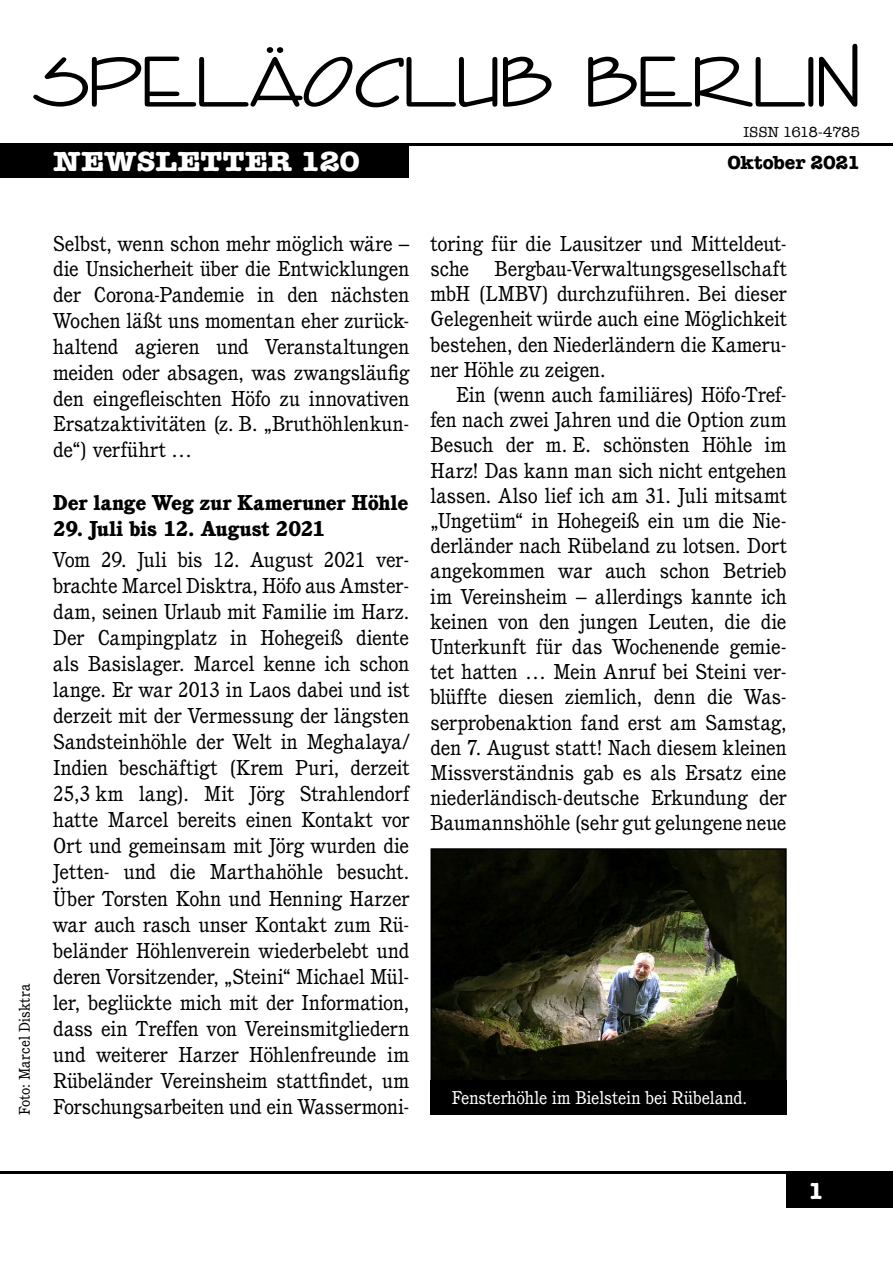
<style>
.page{position:relative;width:893px;height:1263px;background:#fff}
.page>*{position:absolute;margin:0;border:0;box-sizing:border-box;transform-origin:0 0}
.t1{font:75px "Enviro D";color:#000;scale:1.12 1}
.t2{font:700 28.5px "American Typewriter";letter-spacing:-.005em;color:#fff;scale:1.1 1}
.t3{font:700 24px "American Typewriter";color:#fff}
.Body_1st_paragraph{font:21px/26.1px "Cushing";letter-spacing:-.005em;color:#000;text-align:justify}
.Body{font:21px/25.2px "Cushing";letter-spacing:-.005em;color:#000;text-align:justify}
.Headline{font:800 21px "Cushing";letter-spacing:.005em;color:#000}
.t4{font:700 19.5px "American Typewriter";letter-spacing:-.01em;color:#000}
.Bildtitel{font:18px "Cushing";letter-spacing:-.005em;color:#fff}
.Bildautor{font:15px "Cushing";letter-spacing:.005em;color:#000}
.t5{font:15px "American Typewriter";letter-spacing:-.03em;color:#000}
</style>
<div class="page">
<hr style="left:0;top:144px;width:893px;height:2px;background:#000">
<div style="left:787px;top:1174px;width:106px;height:34px;background:#000"></div>
<div style="left:0;top:144px;width:408px;height:34px;background:#000"></div>
<hr style="left:0;top:1171px;width:893px;height:3px;background:#000">
<img style="left:434px;top:851px;width:350px;height:229px">
<div style="left:431px;top:848px;width:356px;height:251px;border:2px solid #000"></div>
<div style="left:431px;top:1080px;width:356px;height:34px;background:#000"></div>
<h1 class="t1" style="left:33px;top:41px;width:740px">SPELÄOCLUB BERLIN</h1>
<p class="t5" style="left:743px;top:121px;width:118px">ISSN 1618-4785</p>
<h2 class="t2" style="left:53px;top:136px;width:281px">NEWSLETTER 120</h2>
<p class="t4" style="left:727px;top:145px;width:134px">Oktober 2021</p>
<p class="Bildautor" style="left:16px;top:1115px;width:133px;rotate:-90deg">Foto: Marcel Disktra</p>
<p class="Body_1st_paragraph" style="left:53px;top:230px;width:358px">Selbst, wenn schon mehr möglich wäre – die Unsicherheit über die Entwicklungen der Corona-Pandemie in den nächsten Wochen läßt uns momentan eher zurück&shy;haltend agieren und Veranstaltungen meiden oder absagen, was zwangsläufig den eingefleischten Höfo zu innovativen Ersatzaktivitäten (z. B. „Bruthöhlenkun&shy;de“) verführt …</p>
<h1 class="Headline" style="left:53px;top:490px;width:357px">Der lange Weg zur Kameruner Höhle</h1>
<h1 class="Headline" style="left:53px;top:516px;width:274px">29. Juli bis 12. August 2021</h1>
<p class="Body_1st_paragraph" style="left:53px;top:546px;width:358px">Vom 29. Juli bis 12. August 2021 ver&shy;brachte Marcel Disktra, Höfo aus Amster&shy;dam, seinen Urlaub mit Familie im Harz.<br>Der Campingplatz in Hohegeiß diente als Basislager. Marcel kenne ich schon lange. Er war 2013 in Laos dabei und ist derzeit mit der Vermessung der längsten Sandsteinhöhle der Welt in Meghalaya/ Indien beschäftigt (Krem Puri, derzeit 25,3 km lang). Mit Jörg Strahlendorf hatte Marcel bereits einen Kontakt vor Ort und gemeinsam mit Jörg wurden die Jetten- und die Marthahöhle besucht.<br>Über Torsten Kohn und Henning Harzer war auch rasch unser Kontakt zum Rü&shy;beländer Höhlenverein wiederbelebt und deren Vorsitzender, „Steini“ Michael Mül&shy;ler, beglückte mich mit der Information, dass ein Treffen von Vereinsmitgliedern und weiterer Harzer Höhlenfreunde im Rübeländer Vereinsheim stattfindet, um Forschungsarbeiten und ein Wassermoni-</p>
<p class="Body_1st_paragraph" style="left:431px;top:231px;width:358px;line-height:25.2px">toring für die Lausitzer und Mitteldeut&shy;sche Bergbau-Verwaltungsgesellschaft mbH (LMBV) durchzuführen. Bei dieser Gelegenheit würde auch eine Möglichkeit bestehen, den Niederländern die Kameru&shy;ner Höhle zu zeigen.</p>
<p class="Body" style="left:431px;top:382px;width:358px;text-indent:26px">Ein (wenn auch familiäres) Höfo-Tref&shy;fen nach zwei Jahren und die Option zum Besuch der m. E. schönsten Höhle im Harz! Das kann man sich nicht entgehen lassen. Also lief ich am 31. Juli mitsamt „Ungetüm“ in Hohegeiß ein um die Nie&shy;derländer nach Rübeland zu lotsen. Dort angekommen war auch schon Betrieb im Vereinsheim – allerdings kannte ich keinen von den jungen Leuten, die die Unterkunft für das Wochenende gemie&shy;tet hatten … Mein Anruf bei Steini ver&shy;blüffte diesen ziemlich, denn die Was&shy;serprobenaktion fand erst am Samstag, den 7. August statt! Nach diesem kleinen Missverständnis gab es als Ersatz eine niederländisch-deutsche Erkundung der Baumannshöhle (sehr gut gelungene neue</p>
<p class="Bildtitel" style="left:452px;top:1087px;width:297px">Fensterhöhle im Bielstein bei Rübeland.</p>
<p class="t3" style="left:808px;top:1170px;width:17px">1</p>
</div>
